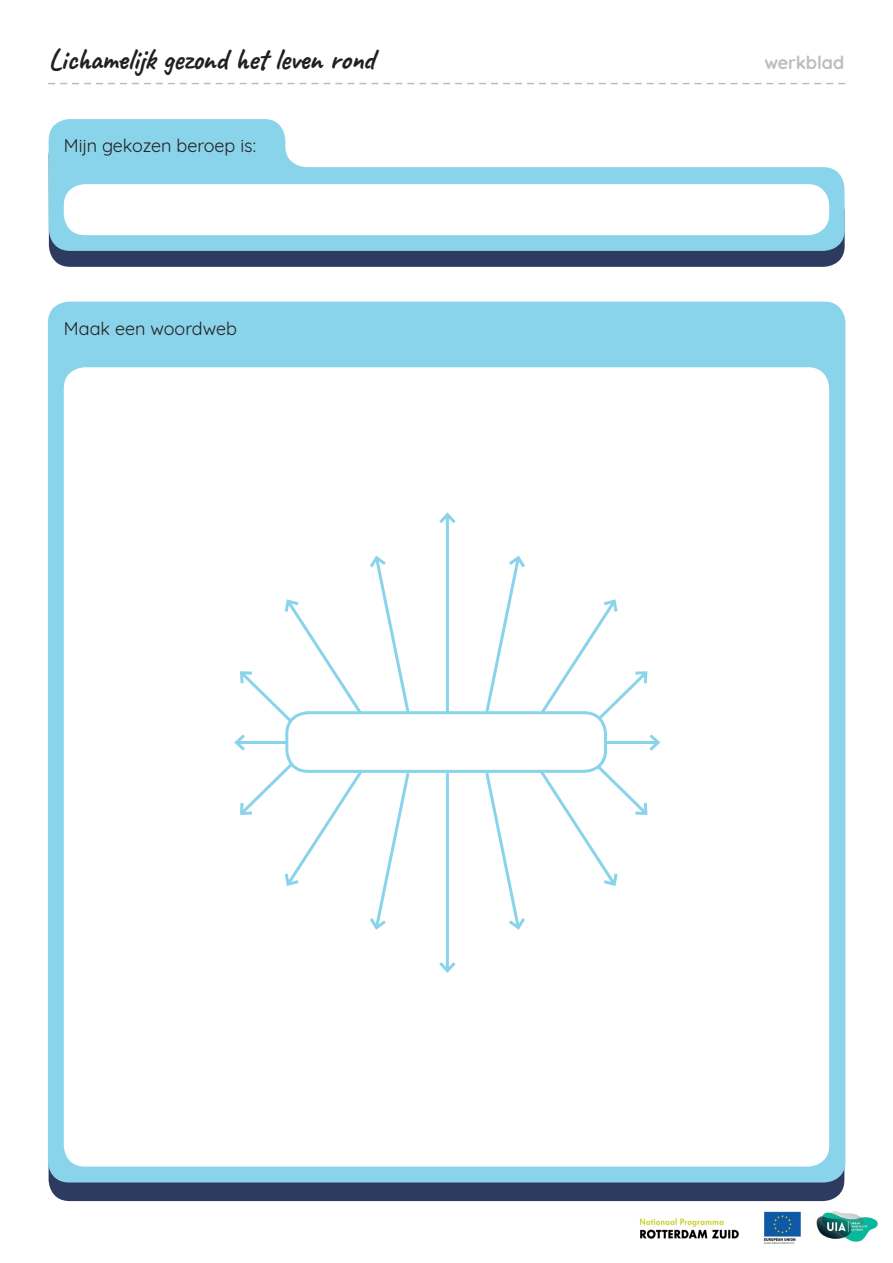
<style>
.page{position:relative;width:893px;height:1263px;background:#fff}
.page>*{position:absolute;margin:0;border:0;box-sizing:border-box;transform-origin:0 0}
.t1{font:700 30px "Caveat";letter-spacing:-.02em;color:#231f20}
.t2{font:18px "Quicksand";color:#231f20}
.t3{font:700 18px "Quicksand";color:#bcbdc0}
</style>
<div class="page">
<svg style="left:623px;top:1201px;width:201px;height:1px"></svg>
<img style="left:640px;top:1218px;width:99px;height:21px">
<img style="left:764px;top:1211px;width:114px;height:33px">
<div style="left:49px;top:313px;width:795px;height:888px;background:#2e3b60;border-radius:21px"></div>
<div style="left:48px;top:302px;width:797px;height:880px;background:#89d3eb;border-radius:21px"></div>
<div style="left:64px;top:367px;width:765px;height:799px;background:#fff;border-radius:21px"></div>
<svg style="left:49px;top:83px;width:796px;height:1px"></svg>
<svg style="left:49px;top:251px;width:796px;height:16px;background:#323f63"></svg>
<svg style="left:49px;top:119px;width:796px;height:132px;fill:#89d3eb"></svg>
<div style="left:64px;top:184px;width:765px;height:51px;background:#fff;border-radius:21px"></div>
<hr style="left:446px;top:515px;width:3px;height:197px;background:#89d3eb">
<svg style="left:439px;top:512px;width:17px;height:11px"></svg>
<hr style="left:446px;top:773px;width:3px;height:198px;background:#89d3eb">
<svg style="left:439px;top:962px;width:17px;height:11px"></svg>
<svg style="left:485px;top:555px;width:40px;height:156px"></svg>
<svg style="left:485px;top:773px;width:40px;height:157px"></svg>
<svg style="left:540px;top:599px;width:121px;height:287px"></svg>
<svg style="left:234px;top:555px;width:176px;height:375px"></svg>
<div style="left:287px;top:713px;width:318px;height:58px;background:#fff;border-radius:21px"></div>
<div style="left:285px;top:711px;width:322px;height:62px;border:3px solid #89d3eb;border-radius:21px"></div>
<p class="t1" style="left:49px;top:40px;width:327px">Lichamelijk gezond het leven rond</p>
<p class="t3" style="left:764px;top:48px;width:82px">werkblad</p>
<p class="t2" style="left:64px;top:132px;width:194px">Mijn gekozen beroep is:</p>
<p class="t2" style="left:64px;top:315px;width:175px">Maak een woordweb</p>
</div>
